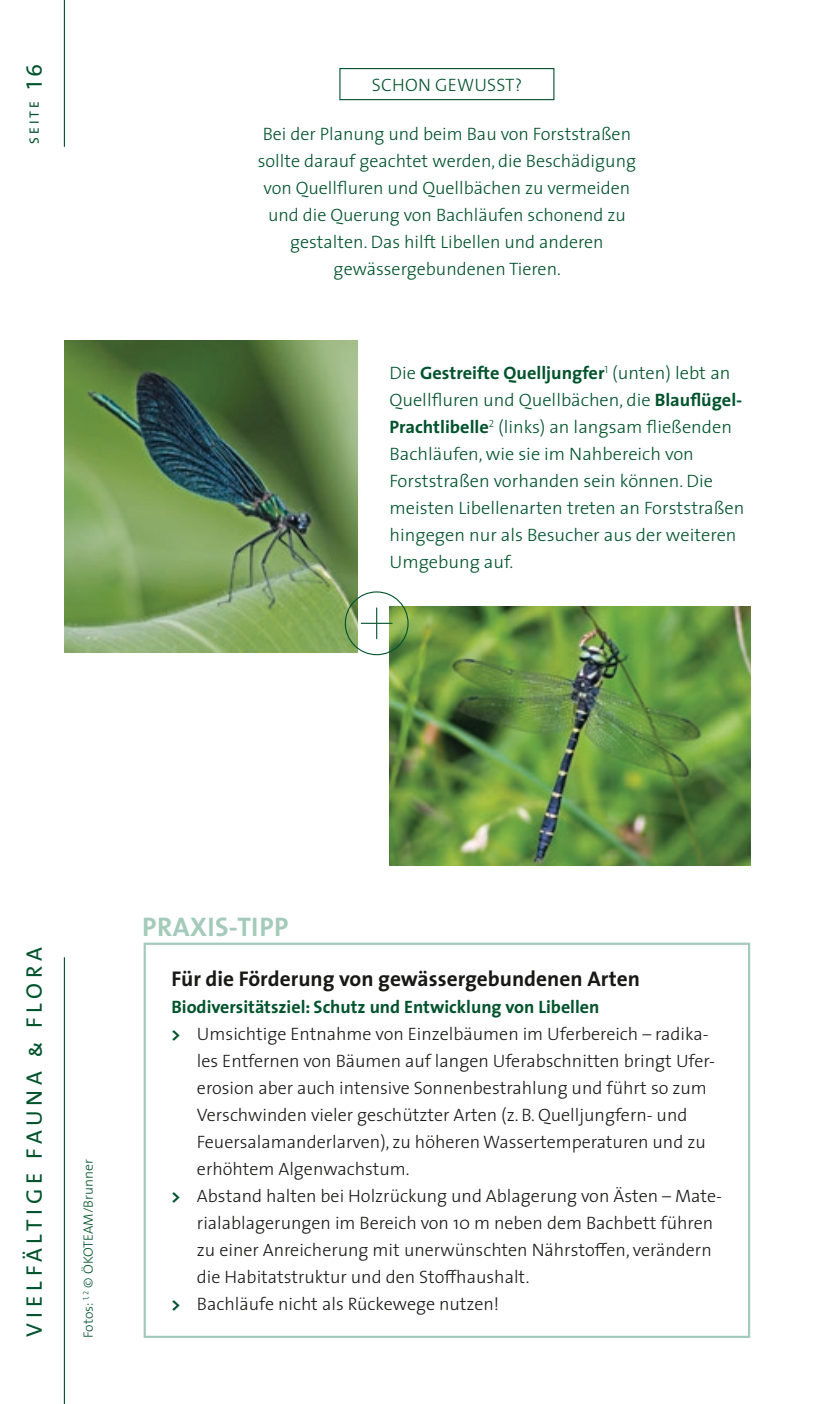
<style>
.page{position:relative;width:830px;height:1404px;background:#fff}
.page>*{position:absolute;margin:0;border:0;box-sizing:border-box;transform-origin:0 0}
.t1{font:27px "The Sans CV Bold";letter-spacing:.025em;color:#a4cabc}
.t2{font:22.5px "The Sans CV Caps";letter-spacing:.21em;color:#00532c}
.t3{font:21.38px "The Sans CV Bold";color:#181817}
.t4{font:18px "The Sans CV Light";color:#181817}
.t5{font:18px/27px "The Sans CV Light";color:#00532c}
.t6{font:18px "The Sans CV Bold";color:#00532c}
.t7{font:13.5px "The Sans CV Light";color:#00532c}
.t8{font:13.5px "The Sans CV Caps";letter-spacing:.21em;color:#00532c}
.s1{font-size:22.5px}
.s2{font-family:"The Sans CV Light"}
.s3{font-family:"The Sans CV Bold"}
.s4{font-family:"The Sans CV Bold";color:#00532c}
</style>
<div class="page">
<hr style="left:64px;top:957px;width:1px;height:446px;background:#00532c">
<div style="left:144px;top:942px;width:605px;height:395px;border:2px solid #a4cabc"></div>
<img style="left:389px;top:606px;width:360px;height:259px">
<img style="left:65px;top:340px;width:292px;height:312px">
<div style="left:344px;top:591px;width:64px;height:64px;border:1px solid #00532c;border-radius:50%"></div>
<hr style="left:361px;top:622px;width:31px;height:2px;background:#00532c">
<hr style="left:376px;top:608px;width:1px;height:30px;background:#00532c">
<hr style="left:64px;top:0;width:1px;height:147px;background:#00532c">
<div style="left:339px;top:68px;width:215px;height:32px;border:1px solid #00532c"></div>
<p class="t8" style="left:23px;top:144px;width:81px;rotate:-90deg">SEite <span class="s1">16</span></p>
<p class="t5" style="left:371px;top:70px;width:34px">Schon</p>
<p class="t5" style="left:435px;top:70px;width:13px">gewusst</p>
<p class="t5" style="left:514px;top:70px;width:9px">?</p>
<p class="t5" style="left:257px;top:119px;width:380px;text-align:center">Bei der Planung und beim Bau von Forststraßen sollte darauf geachtet werden, die Beschädigung von Quellfluren und Quellbächen zu vermeiden und die Querung von Bachläufen schonend zu gestalten. Das hilft Libellen und anderen gewässergebundenen Tieren.</p>
<p class="t6" style="left:389px;top:358px;width:342px"><span class="s2">Die</span> Gestreifte Quelljungfer<sup>1</sup> <span class="s2">(unten) lebt an</span></p>
<p class="t5" style="left:389px;top:386px;width:356px">Quellfluren und Quellbächen, die <span class="s3">Blauflügel-Prachtlibelle</span><sup>2</sup> (links) an langsam fließenden Bachläufen, wie sie im Nahbereich von Forststraßen vorhanden sein können. Die meisten Libellenarten treten an Forststraßen hingegen nur als Besucher aus der weiteren Umgebung auf.</p>
<p class="t2" style="left:16px;top:1336px;width:391px;rotate:-90deg">vie lfältige fauna &amp; F lora</p>
<p class="t7" style="left:77px;top:1337px;width:180px;rotate:-90deg">Fotos: <sup>1,</sup> <sup>2</sup> © ÖKOTEAM/Brunner</p>
<h1 class="t1" style="left:142px;top:904px;width:132px">praxis-tipp</h1>
<p class="t3" style="left:171px;top:960px;width:470px">Für die Förderung von gewässergebundenen Arten</p>
<p class="t6" style="left:171px;top:991px;width:429px">Biodiversitätsziel: Schutz und Entwicklung von Libellen</p>
<p class="t4" style="left:171px;top:1018px;width:538px"><span class="s4">&gt;</span> Umsichtige Entnahme von Einzelbäumen im Uferbereich – radika-</p>
<p class="t4" style="left:197px;top:1045px;width:517px">les Entfernen von Bäumen auf langen Uferabschnitten bringt Ufer-</p>
<p class="t4" style="left:197px;top:1072px;width:511px">erosion aber auch intensive Sonnenbestrahlung und führt so zum</p>
<p class="t4" style="left:197px;top:1099px;width:492px">Verschwinden vieler geschützter Arten (z. B. Quelljungfern- und</p>
<p class="t4" style="left:197px;top:1126px;width:510px">Feuersalamanderlarven), zu höheren Wassertemperaturen und zu</p>
<p class="t4" style="left:197px;top:1153px;width:214px">erhöhtem Algenwachstum.</p>
<p class="t4" style="left:171px;top:1180px;width:551px"><span class="s4">&gt;</span> Abstand halten bei Holzrückung und Ablagerung von Ästen – Mate-</p>
<p class="t4" style="left:197px;top:1207px;width:517px">rialablagerungen im Bereich von 10 m neben dem Bachbett führen</p>
<p class="t4" style="left:197px;top:1234px;width:516px">zu einer Anreicherung mit unerwünschten Nährstoffen, verändern</p>
<p class="t4" style="left:197px;top:1261px;width:334px">die Habitatstruktur und den Stoffhaushalt.</p>
<p class="t4" style="left:171px;top:1288px;width:329px"><span class="s4">&gt;</span> Bachläufe nicht als Rückewege nutzen!</p>
</div>
